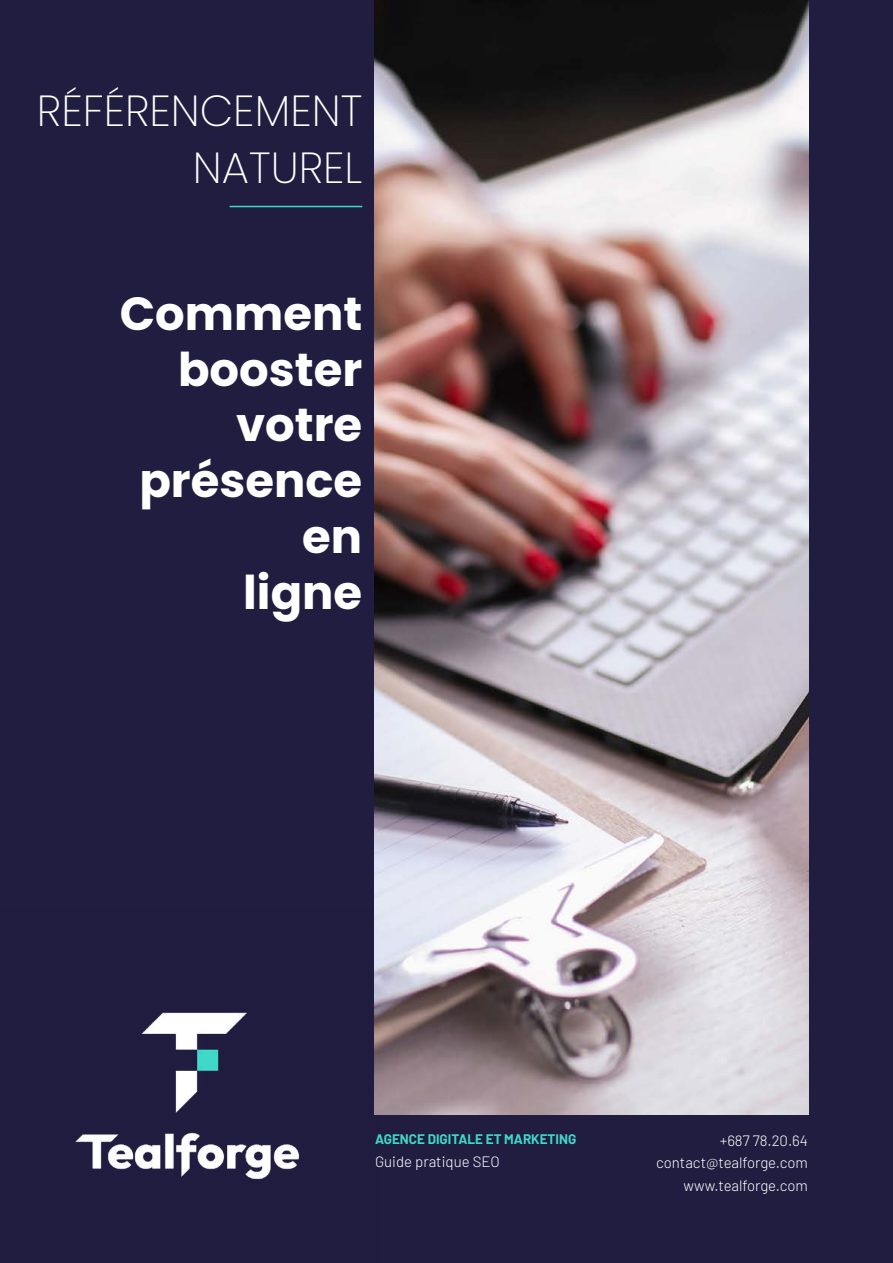
<style>
.page{position:relative;width:893px;height:1263px;background:#211d41}
.page>*{position:absolute;margin:0;border:0;box-sizing:border-box;transform-origin:0 0}
.t1{font:700 46.5px/55.8px "Poppins";color:#fff;text-align:right}
.t2{font:200 43.5px/57px "Poppins";color:#fff;text-align:right}
.t3{font:300 15px/22.5px "Barlow";color:#fff;text-align:right}
.t4{font:700 13.5px "Barlow";color:#3fd8c9}
</style>
<div class="page">
<img style="left:374px;top:0;width:434px;height:1115px">
<img style="left:75px;top:906px;width:303px;height:273px">
<hr style="left:230px;top:206px;width:132px;height:1px;background:#3fd8c9">
<h2 class="t2" style="left:37px;top:83px;width:327px">RÉFÉRENCEMENT<br>NATUREL</h2>
<h1 class="t1" style="left:120px;top:286px;width:244px">Comment booster votre présence en<br>ligne</h1>
<p class="t4" style="left:375px;top:1129px;width:203px">AGENCE DIGITALE ET MARKETING</p>
<p class="t3" style="left:375px;top:1149px;width:126px">Guide pratique SEO</p>
<p class="t3" style="left:656px;top:1128px;width:153px">+687 78.20.64 contact@tealforge.com www.tealforge.com</p>
</div>
